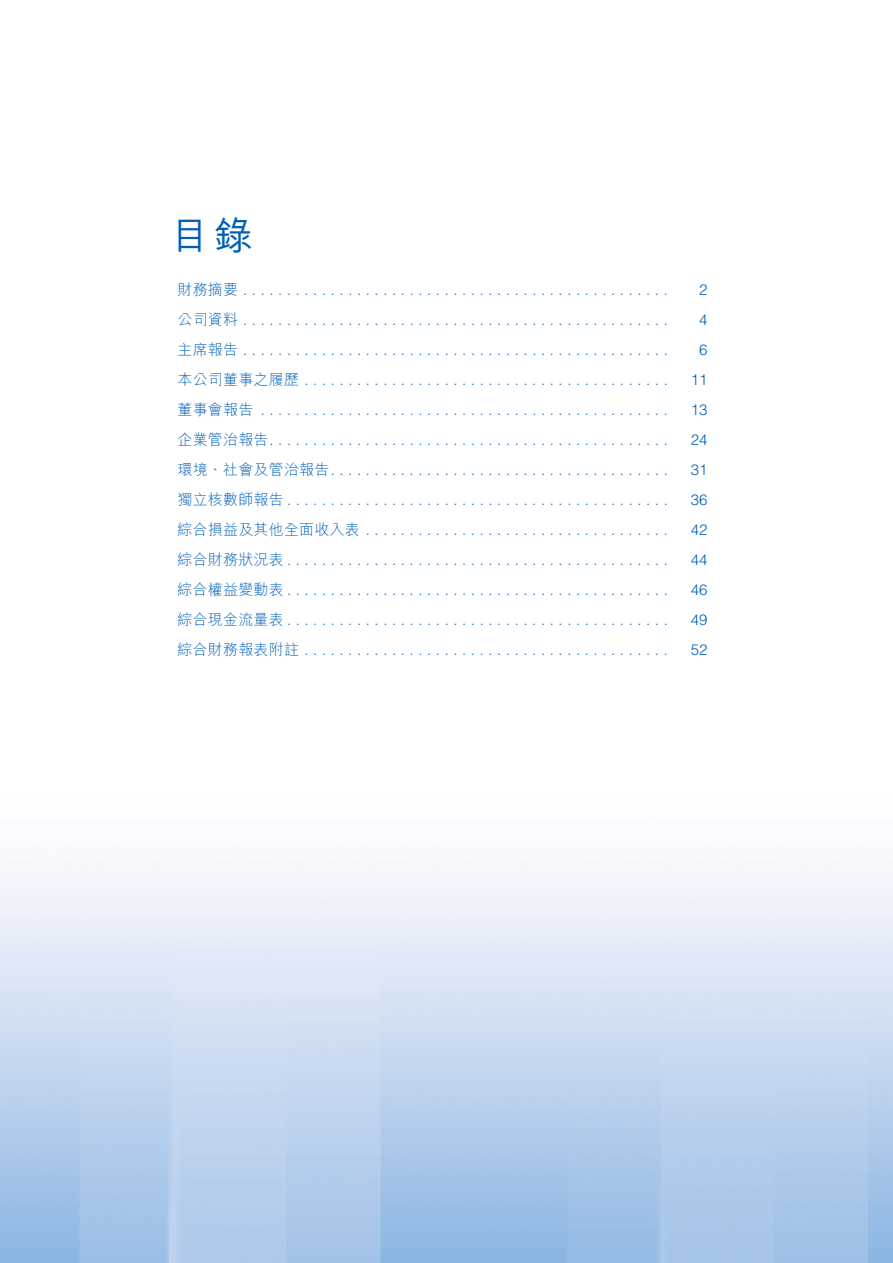
<style>
.page{position:relative;width:893px;height:1263px;background:#fff}
.page>*{position:absolute;margin:0;border:0;box-sizing:border-box;transform-origin:0 0}
.t1{font:500 39px "M Hei HK";color:#005fb9}
.t2{font:300 15px "Helvetica LT Std";letter-spacing:.015em;color:#005fb9}
.t3{font:300 15px "M Hei HK";letter-spacing:.015em;color:#005fb9}
.s1{font-family:"M Hei HK"}
</style>
<div class="page">
<h1 class="t1" style="left:171px;top:207px;width:83px">目錄</h1>
<p class="t2" style="left:178px;top:280px;width:492px"><span class="s1">財務摘要</span>.................................................</p>
<p class="t2" style="left:699px;top:280px;width:10px">2</p>
<p class="t2" style="left:178px;top:310px;width:492px"><span class="s1">公司資料</span>.................................................</p>
<p class="t2" style="left:699px;top:310px;width:10px">4</p>
<p class="t2" style="left:178px;top:340px;width:492px"><span class="s1">主席報告</span>.................................................</p>
<p class="t2" style="left:699px;top:340px;width:10px">6</p>
<p class="t2" style="left:178px;top:370px;width:492px"><span class="s1">本公司董事之履歷</span>..........................................</p>
<p class="t2" style="left:691px;top:370px;width:18px">11</p>
<p class="t3" style="left:178px;top:402px;width:77px">董事會報告</p>
<p class="t2" style="left:261px;top:400px;width:409px">...............................................</p>
<p class="t2" style="left:691px;top:400px;width:18px">13</p>
<p class="t2" style="left:178px;top:430px;width:492px"><span class="s1">企業管治報告</span>..............................................</p>
<p class="t2" style="left:691px;top:430px;width:18px">24</p>
<p class="t2" style="left:178px;top:460px;width:492px"><span class="s1">環境、社會及管治報告</span>.......................................</p>
<p class="t2" style="left:691px;top:460px;width:18px">31</p>
<p class="t2" style="left:178px;top:490px;width:492px"><span class="s1">獨立核數師報告</span>............................................</p>
<p class="t2" style="left:691px;top:490px;width:18px">36</p>
<p class="t2" style="left:178px;top:520px;width:492px"><span class="s1">綜合損益及其他全面收入表</span>...................................</p>
<p class="t2" style="left:691px;top:520px;width:18px">42</p>
<p class="t2" style="left:178px;top:550px;width:492px"><span class="s1">綜合財務狀況表</span>............................................</p>
<p class="t2" style="left:691px;top:550px;width:18px">44</p>
<p class="t2" style="left:178px;top:580px;width:492px"><span class="s1">綜合權益變動表</span>............................................</p>
<p class="t2" style="left:691px;top:580px;width:18px">46</p>
<p class="t2" style="left:178px;top:610px;width:492px"><span class="s1">綜合現金流量表</span>............................................</p>
<p class="t2" style="left:691px;top:610px;width:18px">49</p>
<p class="t2" style="left:178px;top:640px;width:492px"><span class="s1">綜合財務報表附註</span>..........................................</p>
<p class="t2" style="left:691px;top:640px;width:18px">52</p>
</div>
